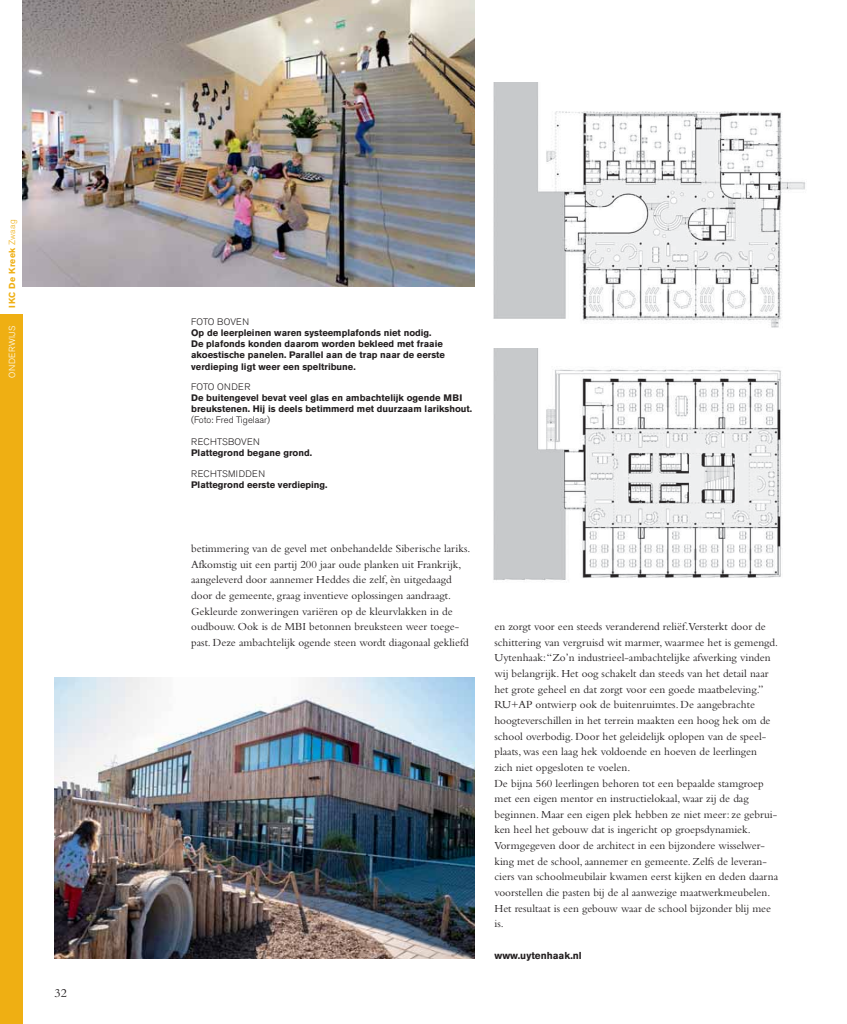
<style>
.page{position:relative;width:847px;height:1024px;background:#fff}
.page>*{position:absolute;margin:0;border:0;box-sizing:border-box;transform-origin:0 0}
.t1{font:12.5px "Bembo Std";color:#231f20}
.t2{font:11.25px/15.6px "Bembo Std";color:#231f20}
.t3{font:700 10px "Akzidenz Grotesk BE";color:#231f20}
.t4{font:700 9.38px/11.2px "Akzidenz Grotesk BE";color:#231f20}
.t5{font:300 9.38px "Akzidenz Grotesk BE";letter-spacing:.015em;color:#231f20}
.t6{font:300 9.38px "Akzidenz Grotesk BE";letter-spacing:.035em;color:#231f20}
.t7{font:700 8.75px "Akzidenz Grotesk BE";letter-spacing:.03em;color:#efaf13}
.t8{font:300 8.75px "Akzidenz Grotesk BE";letter-spacing:.06em;color:#fff}
.s1{font-weight:300}
</style>
<div class="page">
<div style="left:0;top:314px;width:23px;height:709px;background:#efaf13"></div>
<img style="left:493px;top:83px;width:312px;height:245px">
<img style="left:493px;top:349px;width:288px;height:232px">
<img style="left:55px;top:677px;width:419px;height:281px">
<img style="left:23px;top:0;width:451px;height:286px">
<p class="t7" style="left:7px;top:307px;width:89px;rotate:-90deg">IKC De Kreek <span class="s1">Zwaag</span></p>
<p class="t8" style="left:7px;top:378px;width:54px;rotate:-90deg">ONDERWIJS</p>
<p class="t1" style="left:55px;top:985px;width:14px">32</p>
<p class="t5" style="left:191px;top:316px;width:59px">FOTO BOVEN</p>
<p class="t4" style="left:191px;top:327px;width:255px">Op de leerpleinen waren systeemplafonds niet nodig.<br>De plafonds konden daarom worden bekleed met fraaie akoestische panelen. Parallel aan de trap naar de eerste verdieping ligt weer een speltribune.</p>
<p class="t6" style="left:191px;top:381px;width:61px">FOTO ONDER</p>
<p class="t4" style="left:191px;top:392px;width:282px">De buitengevel bevat veel glas en ambachtelijk ogende MBI breukstenen. Hij is deels betimmerd met duurzaam larikshout.</p>
<p class="t5" style="left:191px;top:415px;width:80px">(Foto: Fred Tigelaar)</p>
<p class="t5" style="left:191px;top:436px;width:70px">RECHTSBOVEN</p>
<p class="t4" style="left:191px;top:447px;width:122px">Plattegrond begane grond.</p>
<p class="t6" style="left:191px;top:468px;width:75px">RECHTSMIDDEN</p>
<p class="t4" style="left:191px;top:479px;width:138px">Plattegrond eerste verdieping.</p>
<p class="t2" style="left:191px;top:540px;width:280px">betimmering van de gevel met onbehandelde Siberische lariks.<br>Afkomstig uit een partij 200 jaar oude planken uit Frankrijk, aangeleverd door aannemer Heddes die zelf, èn uitgedaagd door de gemeente, graag inventieve oplossingen aandraagt.<br>Gekleurde zonweringen variëren op de kleurvlakken in de oudbouw. Ook is de MBI betonnen breuksteen weer toege&shy;past. Deze ambachtelijk ogende steen wordt diagonaal gekliefd</p>
<p class="t2" style="left:494px;top:618px;width:285px">en zorgt voor een steeds veranderend reliëf.Versterkt door de schittering van vergruisd wit marmer, waarmee het is gemengd.<br>Uytenhaak: “Zo’n industrieel-ambachtelijke afwerking vinden wij belangrijk. Het oog schakelt dan steeds van het detail naar het grote geheel en dat zorgt voor een goede maatbeleving.” RU+AP ontwierp ook de buitenruimtes. De aangebrachte hoogteverschillen in het terrein maakten een hoog hek om de school overbodig. Door het geleidelijk oplopen van de speel&shy;plaats, was een laag hek voldoende en hoeven de leerlingen<br>zich niet opgesloten te voelen.<br>De bijna 560 leerlingen behoren tot een bepaalde stamgroep met een eigen mentor en instructielokaal, waar zij de dag beginnen. Maar een eigen plek hebben ze niet meer: ze gebrui&shy;ken heel het gebouw dat is ingericht op groepsdynamiek.<br>Vormgegeven door de architect in een bijzondere wisselwer&shy;king met de school, aannemer en gemeente. Zelfs de leveran&shy;ciers van schoolmeubilair kwamen eerst kijken en deden daarna voorstellen die pasten bij de al aanwezige maatwerkmeubelen.<br>Het resultaat is een gebouw waar de school bijzonder blij mee is.</p>
<p class="t3" style="left:494px;top:949px;width:89px">www.uytenhaak.nl</p>
</div>
